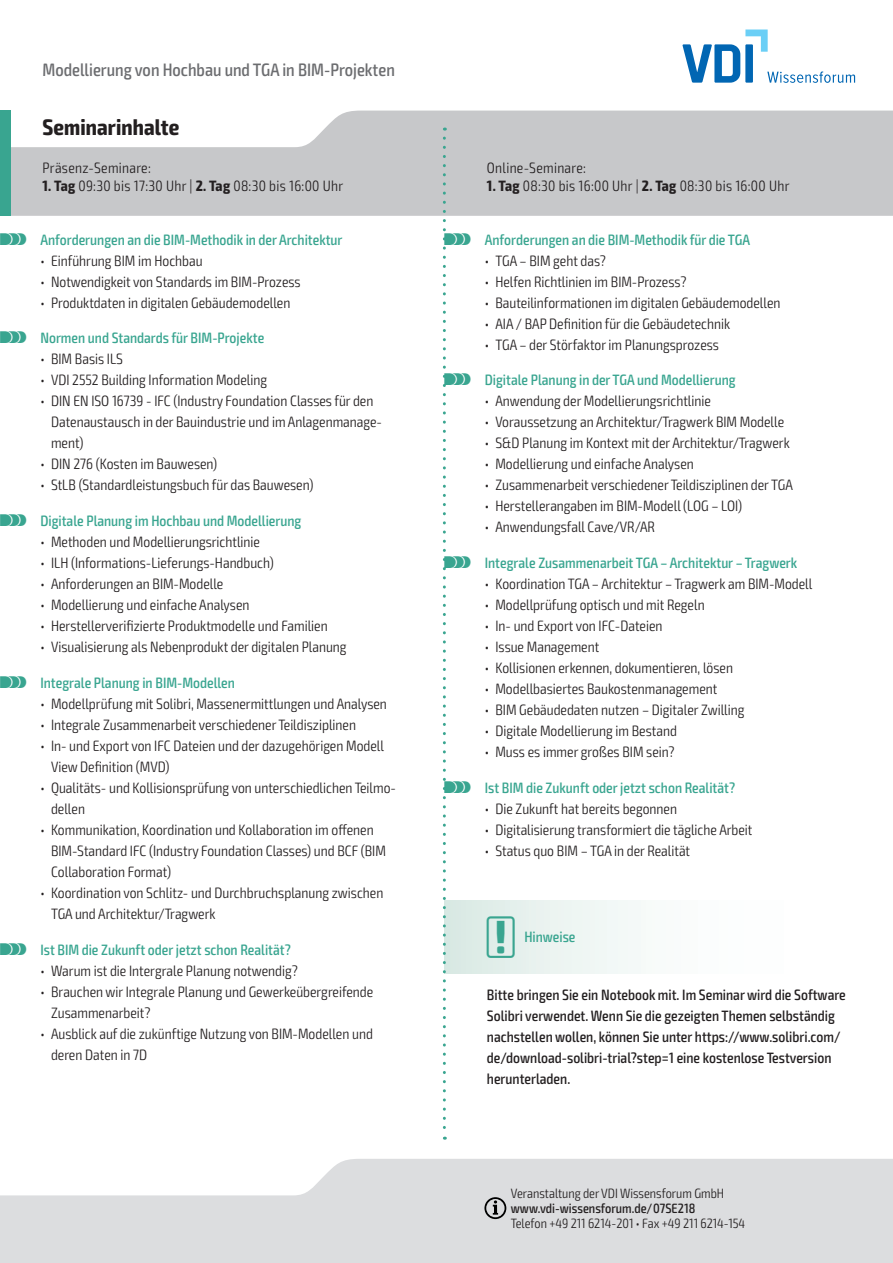
<style>
.page{position:relative;width:893px;height:1263px;background:#fff}
.page>*{position:absolute;margin:0;border:0;box-sizing:border-box;transform-origin:0 0}
.t1{font:700 condensed 22.5px "Exo 2";letter-spacing:.005em;color:#231f20}
.t2{font:500 condensed 18px "Exo 2";color:#6c6d70}
.t3{font:300 condensed 15px/21px "Exo 2";color:#231f20}
.t4{font:500 condensed 15px "Exo 2";color:#39a590}
.t5{font:500 condensed 15px/21px "Exo 2";color:#231f20}
.t6{font:300 condensed 15px "Exo 2";letter-spacing:.02em;color:#231f20}
.t7{font:300 condensed 13.5px "Exo 2";color:#231f20}
.t8{font:500 condensed 13.5px "Exo 2";color:#231f20}
.s1{font-weight:700}
.s2{font-family:"VDI Iconset S4 A Regular";font-weight:400;font-stretch:normal}
.s3{font-family:"VDI Iconset S4 A Regular";font-weight:400;font-stretch:normal;font-size:19.5px}
</style>
<div class="page">
<svg style="left:0;top:1159px;width:893px;height:104px;background:#e0e1e3"></svg>
<svg style="left:11px;top:111px;width:882px;height:105px;background:#cdced0"></svg>
<div style="left:0;top:111px;width:11px;height:105px;background:#39a590"></div>
<svg style="left:484px;top:1197px;width:22px;height:22px"></svg>
<svg style="left:682px;top:30px;width:173px;height:53px"></svg>
<div style="left:444px;top:900px;width:406px;height:74px;background:linear-gradient(to right,#dfede8,#fff)"></div>
<svg style="left:443px;top:138px;width:3px;height:1002px"></svg>
<p class="t2" style="left:43px;top:59px;width:354px">Modellierung von Hochbau und TGA in BIM-Projekten</p>
<h1 class="t1" style="left:43px;top:113px;width:138px">Seminarinhalte</h1>
<p class="t6" style="left:43px;top:159px;width:110px">Präsenz-Seminare:</p>
<p class="t6" style="left:43px;top:177px;width:302px"><span class="s1">1. Tag</span> 09:30 bis 17:30 Uhr | <span class="s1">2. Tag</span> 08:30 bis 16:00 Uhr</p>
<p class="t4" style="left:0;top:230px;width:344px"><span class="s2">S</span> Anforderungen an die BIM-Methodik in der Architektur</p>
<p class="t3" style="left:40px;top:250px;width:164px">• Einführung BIM im Hochbau</p>
<p class="t3" style="left:40px;top:271px;width:262px">• Notwendigkeit von Standards im BIM-Prozess</p>
<p class="t3" style="left:40px;top:292px;width:252px">• Produktdaten in digitalen Gebäudemodellen</p>
<p class="t4" style="left:0;top:329px;width:266px"><span class="s2">S</span> Normen und Standards für BIM-Projekte</p>
<p class="t3" style="left:40px;top:349px;width:84px">• BIM Basis ILS</p>
<p class="t3" style="left:40px;top:370px;width:228px">• VDI 2552 Building Information Modeling</p>
<p class="t3" style="left:51px;top:391px;width:332px;text-indent:-11px">• DIN EN ISO 16739 - IFC (Industry Foundation Classes für den<br>Datenaustausch in der Bauindustrie und im Anlagenmanage&shy;ment)</p>
<p class="t3" style="left:40px;top:454px;width:178px">• DIN 276 (Kosten im Bauwesen)</p>
<p class="t3" style="left:40px;top:475px;width:274px">• StLB (Standardleistungsbuch für das Bauwesen)</p>
<p class="t4" style="left:0;top:512px;width:303px"><span class="s2">S</span> Digitale Planung im Hochbau und Modellierung</p>
<p class="t3" style="left:40px;top:532px;width:221px">• Methoden und Modellierungsrichtlinie</p>
<p class="t3" style="left:40px;top:553px;width:235px">• ILH (Informations-Lieferungs-Handbuch)</p>
<p class="t3" style="left:40px;top:574px;width:184px">• Anforderungen an BIM-Modelle</p>
<p class="t3" style="left:40px;top:595px;width:211px">• Modellierung und einfache Analysen</p>
<p class="t3" style="left:40px;top:616px;width:289px">• Herstellerverifizierte Produktmodelle und Familien</p>
<p class="t3" style="left:40px;top:637px;width:308px">• Visualisierung als Nebenprodukt der digitalen Planung</p>
<p class="t4" style="left:0;top:674px;width:236px"><span class="s2">S</span> Integrale Planung in BIM-Modellen</p>
<p class="t3" style="left:40px;top:694px;width:348px">• Modellprüfung mit Solibri, Massenermittlungen und Analysen</p>
<p class="t3" style="left:40px;top:715px;width:317px">• Integrale Zusammenarbeit verschiedener Teildisziplinen</p>
<p class="t3" style="left:51px;top:736px;width:334px;text-indent:-11px">• In- und Export von IFC Dateien und der dazugehörigen Modell<br>View Definition (MVD)</p>
<p class="t3" style="left:51px;top:778px;width:346px;text-indent:-11px">• Qualitäts- und Kollisionsprüfung von unterschiedlichen Teilmo&shy;dellen</p>
<p class="t3" style="left:51px;top:820px;width:336px;text-indent:-11px">• Kommunikation, Koordination und Kollaboration im offenen<br>BIM-Standard IFC (Industry Foundation Classes) und BCF (BIM<br>Collaboration Format)</p>
<p class="t3" style="left:51px;top:883px;width:334px;text-indent:-11px">• Koordination von Schlitz- und Durchbruchsplanung zwischen<br>TGA und Architektur/Tragwerk</p>
<p class="t4" style="left:0;top:941px;width:292px"><span class="s2">S</span> Ist BIM die Zukunft oder jetzt schon Realität?</p>
<p class="t3" style="left:40px;top:961px;width:259px">• Warum ist die Intergrale Planung notwendig?</p>
<p class="t3" style="left:51px;top:982px;width:324px;text-indent:-11px">• Brauchen wir Integrale Planung und Gewerkeübergreifende<br>Zusammenarbeit?</p>
<p class="t3" style="left:51px;top:1024px;width:323px;text-indent:-11px">• Ausblick auf die zukünftige Nutzung von BIM-Modellen und deren Daten in 7D</p>
<p class="t6" style="left:487px;top:159px;width:101px">Online-Seminare:</p>
<p class="t6" style="left:487px;top:177px;width:304px"><span class="s1">1. Tag</span> 08:30 bis 16:00 Uhr | <span class="s1">2. Tag</span> 08:30 bis 16:00 Uhr</p>
<p class="t4" style="left:444px;top:230px;width:307px"><span class="s2">S</span> Anforderungen an die BIM-Methodik für die TGA</p>
<p class="t3" style="left:485px;top:250px;width:123px">• TGA – BIM geht das?</p>
<p class="t3" style="left:485px;top:271px;width:203px">• Helfen Richtlinien im BIM-Prozess?</p>
<p class="t3" style="left:485px;top:292px;width:297px">• Bauteilinformationen im digitalen Gebäudemodellen</p>
<p class="t3" style="left:485px;top:313px;width:247px">• AIA / BAP Definition für die Gebäudetechnik</p>
<p class="t3" style="left:485px;top:334px;width:236px">• TGA – der Störfaktor im Planungsprozess</p>
<p class="t4" style="left:444px;top:371px;width:293px"><span class="s2">S</span> Digitale Planung in der TGA und Modellierung</p>
<p class="t3" style="left:485px;top:391px;width:228px">• Anwendung der Modellierungsrichtlinie</p>
<p class="t3" style="left:485px;top:412px;width:301px">• Voraussetzung an Architektur/Tragwerk BIM Modelle</p>
<p class="t3" style="left:485px;top:433px;width:307px">• S&amp;D Planung im Kontext mit der Architektur/Tragwerk</p>
<p class="t3" style="left:485px;top:454px;width:211px">• Modellierung und einfache Analysen</p>
<p class="t3" style="left:485px;top:475px;width:310px">• Zusammenarbeit verschiedener Teildisziplinen der TGA</p>
<p class="t3" style="left:485px;top:496px;width:259px">• Herstellerangaben im BIM-Modell (LOG – LOI)</p>
<p class="t3" style="left:485px;top:517px;width:172px">• Anwendungsfall Cave/VR/AR</p>
<p class="t4" style="left:444px;top:554px;width:354px"><span class="s2">S</span> Integrale Zusammenarbeit TGA – Architektur – Tragwerk</p>
<p class="t3" style="left:485px;top:574px;width:329px">• Koordination TGA – Architektur – Tragwerk am BIM-Modell</p>
<p class="t3" style="left:485px;top:595px;width:221px">• Modellprüfung optisch und mit Regeln</p>
<p class="t3" style="left:485px;top:616px;width:179px">• In- und Export von IFC-Dateien</p>
<p class="t3" style="left:485px;top:637px;width:116px">• Issue Management</p>
<p class="t3" style="left:485px;top:658px;width:250px">• Kollisionen erkennen, dokumentieren, lösen</p>
<p class="t3" style="left:485px;top:679px;width:234px">• Modellbasiertes Baukostenmanagement</p>
<p class="t3" style="left:485px;top:700px;width:261px">• BIM Gebäudedaten nutzen – Digitaler Zwilling</p>
<p class="t3" style="left:485px;top:721px;width:194px">• Digitale Modellierung im Bestand</p>
<p class="t3" style="left:485px;top:742px;width:191px">• Muss es immer großes BIM sein?</p>
<p class="t4" style="left:444px;top:779px;width:292px"><span class="s2">S</span> Ist BIM die Zukunft oder jetzt schon Realität?</p>
<p class="t3" style="left:485px;top:799px;width:194px">• Die Zukunft hat bereits begonnen</p>
<p class="t3" style="left:485px;top:820px;width:269px">• Digitalisierung transformiert die tägliche Arbeit</p>
<p class="t3" style="left:485px;top:841px;width:207px">• Status quo BIM – TGA in der Realität</p>
<p class="t4" style="left:487px;top:928px;width:90px"><span class="s3">!</span> Hinweise</p>
<p class="t5" style="left:487px;top:985px;width:360px">Bitte bringen Sie ein Notebook mit. Im Seminar wird die Software Solibri verwendet. Wenn Sie die gezeigten Themen selbständig nachstellen wollen, können Sie unter https://www.solibri.com/ de/download-solibri-trial?step=1 eine kostenlose Testversion herunterladen.</p>
<p class="t7" style="left:511px;top:1185px;width:215px">Veranstaltung der VDI Wissensforum GmbH</p>
<p class="t8" style="left:511px;top:1200px;width:186px">www.vdi-wissensforum.de/07SE218</p>
<p class="t7" style="left:511px;top:1215px;width:236px">Telefon +49 211 6214-201 • Fax +49 211 6214-154</p>
</div>
